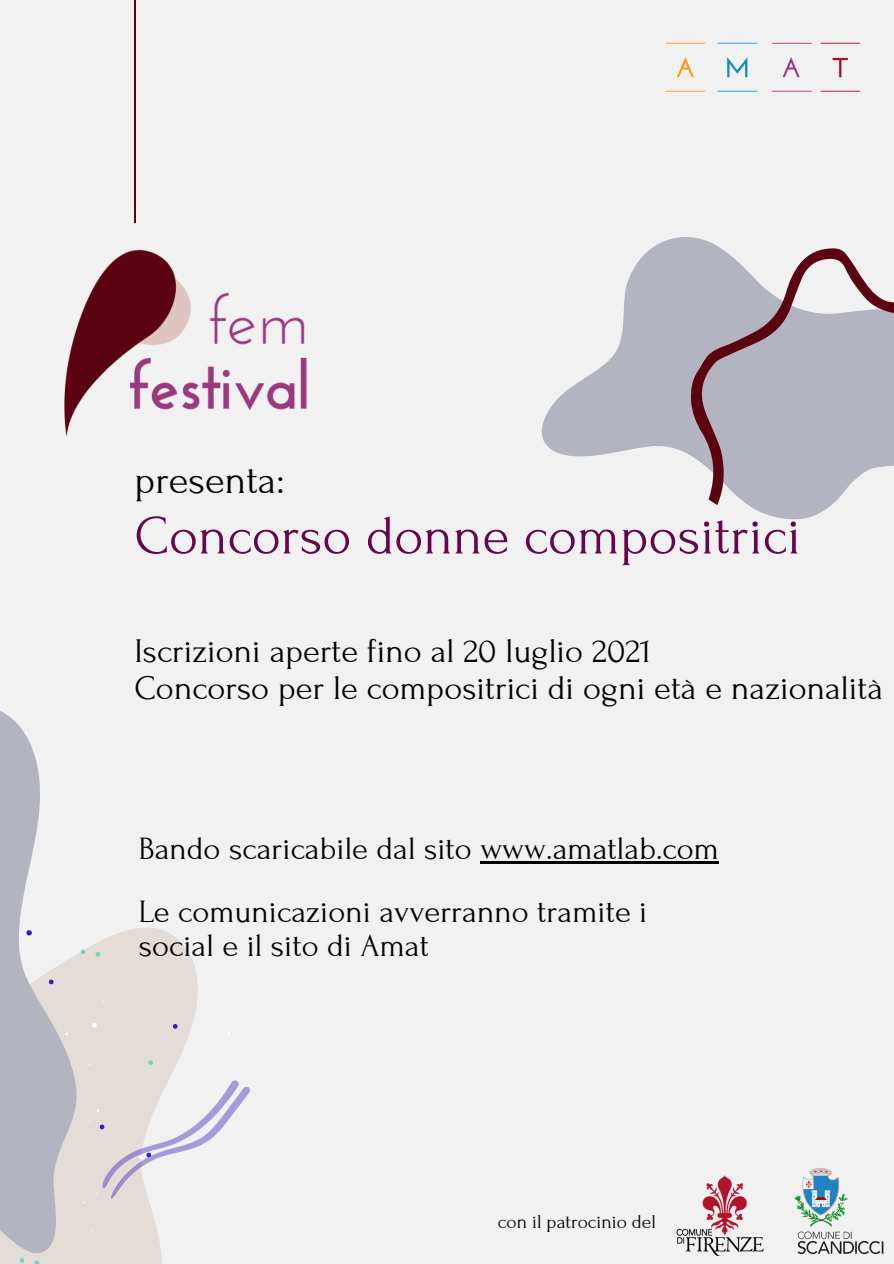
<style>
.page{position:relative;width:894px;height:1264px;background:#fff}
.page>*{position:absolute;margin:0;border:0;box-sizing:border-box;transform-origin:0 0}
.t1{font:55.5px "Forum";color:#66064b}
.t2{font:40.5px "Forum";color:#000}
.t3{font:34.5px "Forum";color:#000}
.t4{font:32.55px/34.5px "Forum";color:#000}
.t5{font:19.5px "Forum";color:#000}
</style>
<div class="page">
<div style="left:0;top:0;width:893px;height:1263px;background:#f1f1f1"></div>
<img style="left:64px;top:249px;width:243px;height:187px">
<img style="left:665px;top:42px;width:196px;height:50px">
<svg style="left:542px;top:258px;width:99px;height:199px"></svg>
<hr style="left:134px;top:0;width:2px;height:223px;background:#5b0311">
<svg style="left:641px;top:237px;width:252px;height:283px;fill:#b2b4bf"></svg>
<hr style="left:480px;top:861px;width:238px;height:2px;background:#000">
<svg style="left:0;top:711px;width:230px;height:552px"></svg>
<img style="left:808px;top:1168px;width:76px;height:87px">
<svg style="left:83px;top:1074px;width:167px;height:129px"></svg>
<img style="left:676px;top:1174px;width:132px;height:82px">
<p class="t2" style="left:134px;top:458px;width:151px">presenta:</p>
<p class="t1" style="left:134px;top:506px;width:667px">Concorso donne compositrici</p>
<p class="t3" style="left:134px;top:632px;width:518px">Iscrizioni aperte fino al 20 luglio 2021</p>
<p class="t3" style="left:134px;top:670px;width:750px">Concorso per le compositrici di ogni età e nazionalità</p>
<p class="t4" style="left:139px;top:832px;width:581px">Bando scaricabile dal sito www.amatlab.com</p>
<p class="t4" style="left:139px;top:894px;width:510px">Le comunicazioni avverranno tramite i social e il sito di Amat</p>
<p class="t5" style="left:498px;top:1211px;width:159px">con il patrocinio del</p>
</div>
